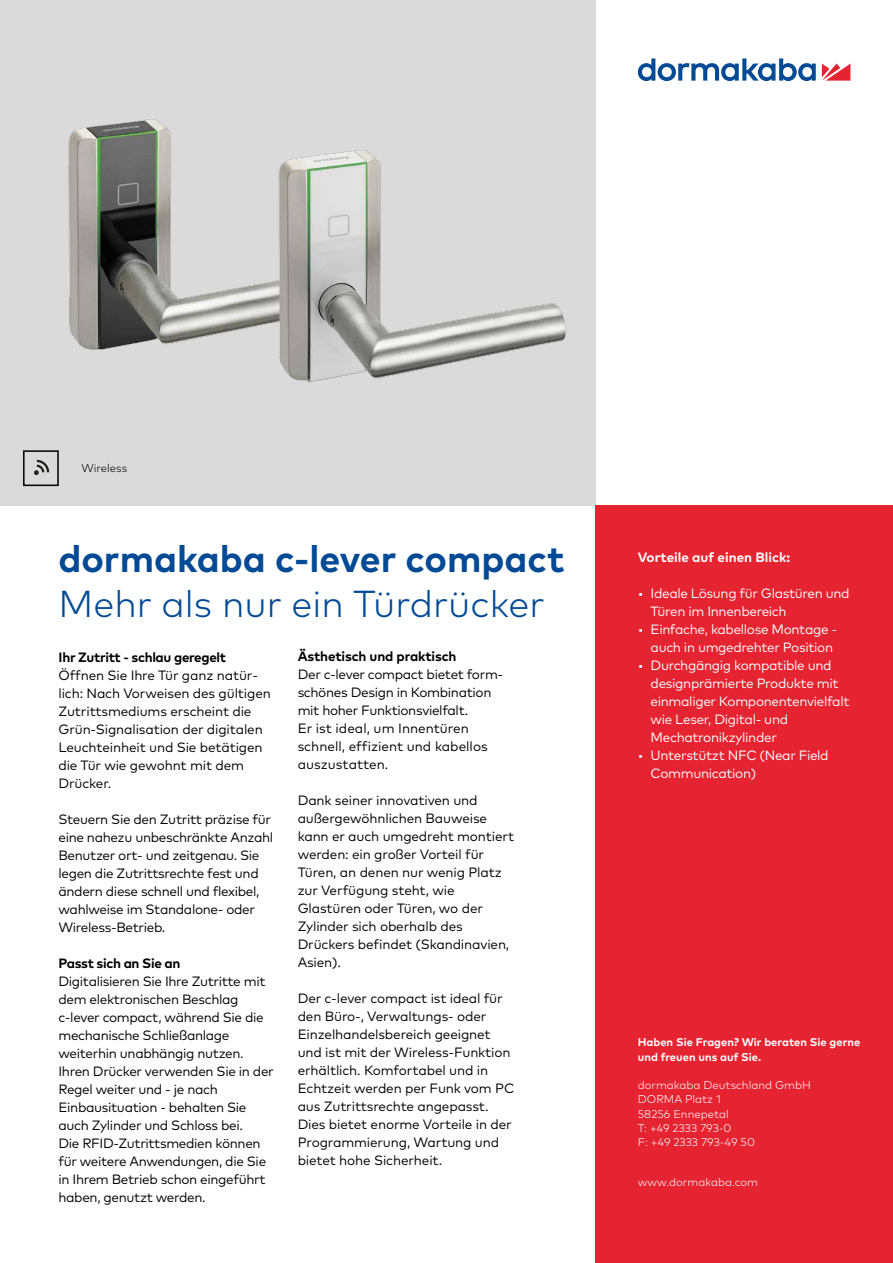
<style>
.page{position:relative;width:893px;height:1263px;background:#fff}
.page>*{position:absolute;margin:0;border:0;box-sizing:border-box;transform-origin:0 0}
.t1{font:700 37.5px "Mark Pro";color:#004994}
.t2{font:300 37.5px "Mark Pro";color:#004994}
.t3{font:13.5px/18px "Mark Pro";letter-spacing:-.02em;color:#000}
.t4{font:13.5px/18px "Mark Pro";letter-spacing:-.025em;color:#fff}
.t5{font:700 13.5px "Mark Pro";letter-spacing:-.025em;color:#000}
.t6{font:700 13.5px "Mark Pro";color:#fff}
.t7{font:300 11.25px/14.2px "Mark Pro";color:#fff}
.t8{font:700 11.25px/14.2px "Mark Pro";color:#fff}
.t9{font:300 11.25px "Mark Pro";color:#000}
</style>
<div class="page">
<div style="left:0;top:0;width:595px;height:505px;background:#dadada"></div>
<img style="left:68px;top:119px;width:499px;height:263px">
<svg style="left:34px;top:460px;width:15px;height:15px"></svg>
<div style="left:23px;top:450px;width:36px;height:36px;border:2px solid #000"></div>
<svg style="left:822px;top:64px;width:28px;height:17px"></svg>
<svg style="left:638px;top:58px;width:178px;height:23px"></svg>
<div style="left:595px;top:505px;width:298px;height:758px;background:#e62330"></div>
<p class="t9" style="left:82px;top:460px;width:47px">Wireless</p>
<h1 class="t1" style="left:58px;top:530px;width:508px">dormakaba c-lever compact</h1>
<h1 class="t2" style="left:58px;top:575px;width:488px">Mehr als nur ein Türdrücker</h1>
<p class="t5" style="left:58px;top:646px;width:169px">Ihr Zutritt - schlau geregelt</p>
<p class="t3" style="left:58px;top:665px;width:214px">Öffnen Sie Ihre Tür ganz natür&shy;lich: Nach Vorweisen des gültigen<br>Zutrittsmediums erscheint die<br>Grün-Signalisation der digitalen<br>Leuchteinheit und Sie betätigen die Tür wie gewohnt mit dem<br>Drücker.</p>
<p class="t3" style="left:58px;top:809px;width:216px">Steuern Sie den Zutritt präzise für eine nahezu unbeschränkte Anzahl<br>Benutzer ort- und zeitgenau. Sie legen die Zutrittsrechte fest und ändern diese schnell und flexibel, wahlweise im Standalone- oder<br>Wireless-Betrieb.</p>
<p class="t5" style="left:58px;top:952px;width:123px">Passt sich an Sie an</p>
<p class="t3" style="left:58px;top:971px;width:217px">Digitalisieren Sie Ihre Zutritte mit dem elektronischen Beschlag c-lever compact, während Sie die mechanische Schließanlage weiterhin unabhängig nutzen.<br>Ihren Drücker verwenden Sie in der<br>Regel weiter und - je nach<br>Einbausituation - behalten Sie auch Zylinder und Schloss bei.<br>Die RFID-Zutrittsmedien können für weitere Anwendungen, die Sie in Ihrem Betrieb schon eingeführt haben, genutzt werden.</p>
<p class="t5" style="left:298px;top:646px;width:160px">Ästhetisch und praktisch</p>
<p class="t3" style="left:298px;top:665px;width:207px">Der c-lever compact bietet form&shy;schönes Design in Kombination mit hoher Funktionsvielfalt.<br>Er ist ideal, um Innentüren schnell, effizient und kabellos auszustatten.</p>
<p class="t3" style="left:298px;top:790px;width:218px">Dank seiner innovativen und außergewöhnlichen Bauweise kann er auch umgedreht montiert werden: ein großer Vorteil für<br>Türen, an denen nur wenig Platz zur Verfügung steht, wie<br>Glastüren oder Türen, wo der<br>Zylinder sich oberhalb des<br>Drückers befindet (Skandinavien,<br>Asien).</p>
<p class="t3" style="left:298px;top:988px;width:218px">Der c-lever compact ist ideal für den Büro-, Verwaltungs- oder<br>Einzelhandelsbereich geeignet und ist mit der Wireless-Funktion erhältlich. Komfortabel und in<br>Echtzeit werden per Funk vom PC aus Zutrittsrechte angepasst.<br>Dies bietet enorme Vorteile in der<br>Programmierung, Wartung und bietet hohe Sicherheit.</p>
<p class="t6" style="left:638px;top:547px;width:154px">Vorteile auf einen Blick:</p>
<p class="t4" style="left:651px;top:583px;width:201px;text-indent:-13px">• Ideale Lösung für Glastüren und<br>Türen im Innenbereich</p>
<p class="t4" style="left:651px;top:619px;width:188px;text-indent:-13px">• Einfache, kabellose Montage - auch in umgedrehter Position</p>
<p class="t4" style="left:651px;top:655px;width:200px;text-indent:-13px">• Durchgängig kompatible und designprämierte Produkte mit einmaliger Komponentenvielfalt wie Leser, Digital- und<br>Mechatronikzylinder</p>
<p class="t4" style="left:651px;top:745px;width:180px;text-indent:-13px">• Unterstützt NFC (Near Field<br>Communication)</p>
<p class="t8" style="left:638px;top:1034px;width:224px">Haben Sie Fragen? Wir beraten Sie gerne und freuen uns auf Sie.</p>
<p class="t7" style="left:638px;top:1077px;width:175px">dormakaba Deutschland GmbH<br>DORMA Platz 1<br>58256 Ennepetal<br>T: +49 2333 793-0<br>F: +49 2333 793-49 50</p>
<p class="t7" style="left:638px;top:1174px;width:122px">www.dormakaba.com</p>
</div>
